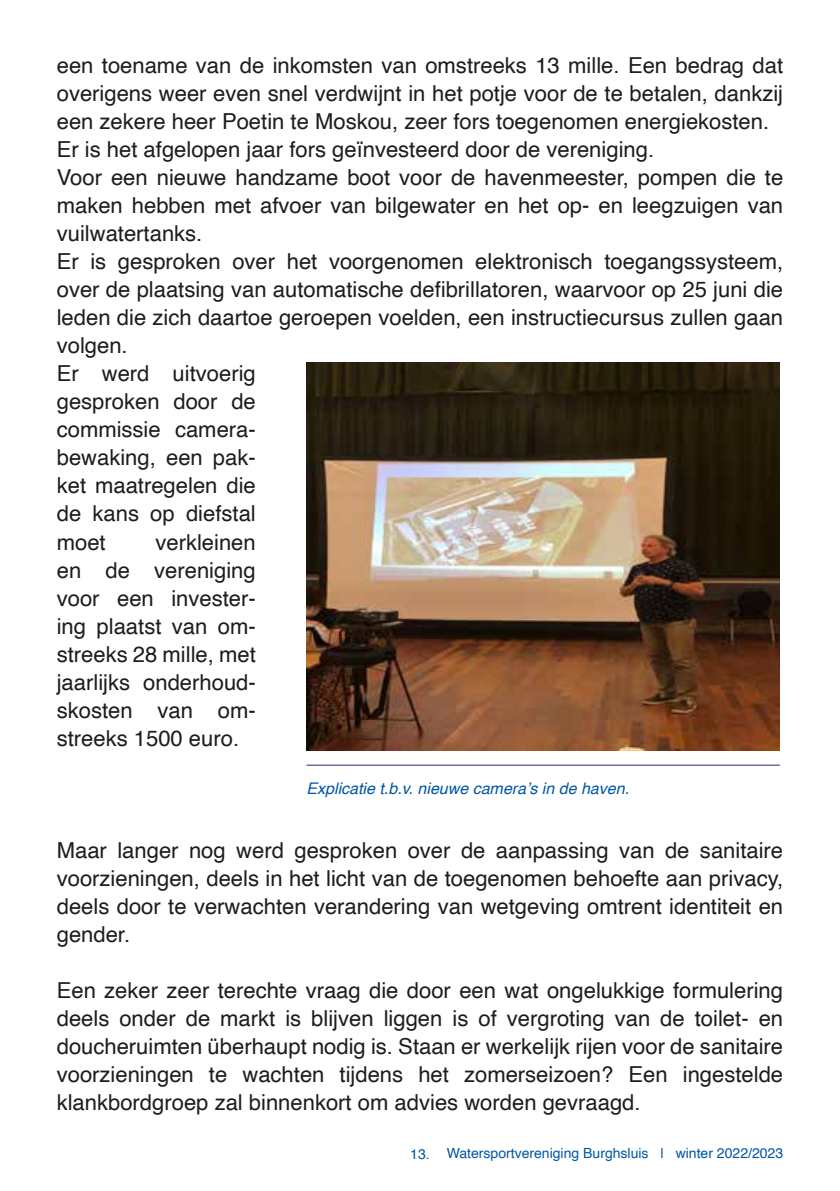
<style>
.page{position:relative;width:840px;height:1191px;background:#fff}
.page>*{position:absolute;margin:0;border:0;box-sizing:border-box;transform-origin:0 0}
.t1{font:22px/28px "Helvetica";color:#1d1d1b;text-align:justify}
.t2{font:italic 16px "Helvetica";color:#0057a4}
.t3{font:14px "Helvetica";color:#0057a4}
</style>
<div class="page">
<img style="left:306px;top:363px;width:473px;height:387px">
<hr style="left:306px;top:764px;width:473px;height:1px;background:#283583">
<p class="t1" style="left:57px;top:52px;width:727px;text-align:left">een toename van de inkomsten van omstreeks 13 mille. Een bedrag dat overigens weer even snel verdwijnt in het potje voor de te betalen, dankzij een zekere heer Poetin te Moskou, zeer fors toegenomen energiekosten.<br>Er is het afgelopen jaar fors geïnvesteerd door de vereniging.<br>Voor een nieuwe handzame boot voor de havenmeester, pompen die te maken hebben met afvoer van bilgewater en het op- en leegzuigen van vuilwatertanks.<br>Er is gesproken over het voorgenomen elektronisch toegangssysteem, over de plaatsing van automatische defibrillatoren, waarvoor op 25 juni die leden die zich daartoe geroepen voelden, een instructiecursus zullen gaan volgen.<br>Er werd uitvoerig<br>gesproken door de<br>commissie camera-<br>bewaking, een pak-<br>ket maatregelen die<br>de kans op diefstal<br>moet</p>
<p class="t1" style="left:57px;top:528px;width:200px;text-indent:99px">verkleinen en de vereniging voor een invester&shy;ing plaatst van om&shy;streeks 28 mille, met jaarlijks onderhoud&shy;skosten van om&shy;streeks 1500 euro.</p>
<p class="t2" style="left:306px;top:775px;width:324px">Explicatie t.b.v. nieuwe camera’s in de haven.</p>
<p class="t1" style="left:57px;top:836px;width:727px">Maar langer nog werd gesproken over de aanpassing van de sanitaire voorzieningen, deels in het licht van de toegenomen behoefte aan privacy, deels door te verwachten verandering van wetgeving omtrent identiteit en gender.</p>
<p class="t1" style="left:57px;top:976px;width:727px">Een zeker zeer terechte vraag die door een wat ongelukkige formulering deels onder de markt is blijven liggen is of vergroting van de toilet- en doucheruimten überhaupt nodig is. Staan er werkelijk rijen voor de sanitaire voorzieningen te wachten tijdens het zomerseizoen? Een ingestelde klankbordgroep zal binnenkort om advies worden gevraagd.</p>
<p class="t3" style="left:410px;top:1141px;width:374px">13. Watersportvereniging Burghsluis | winter 2022/2023</p>
</div>
